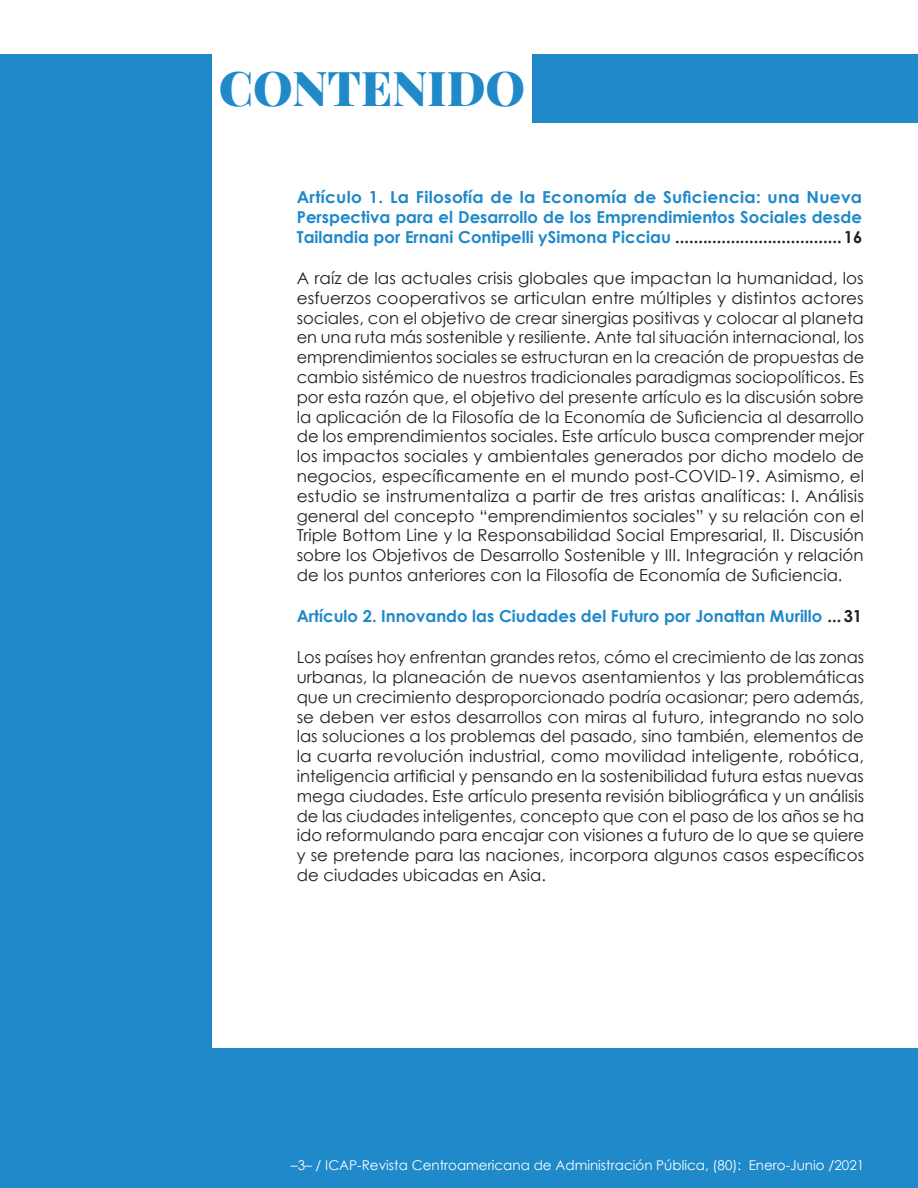
<style>
.page{position:relative;width:918px;height:1188px;background:#fff}
.page>*{position:absolute;margin:0;border:0;box-sizing:border-box;transform-origin:0 0}
.t1{font:900 48px "Playfair Display";color:#1f89ca}
.t2{font:16.5px/19.8px "Century Gothic";color:#231f20;text-align:justify}
.t3{font:700 16.5px/19.8px "Century Gothic";color:#1f89ca;text-align:justify}
.t4{font:13.5px "Century Gothic";color:#fff}
.s1{color:#231f20}
</style>
<div class="page">
<div style="left:0;top:54px;width:212px;height:1134px;background:#1f89ca"></div>
<div style="left:120px;top:1048px;width:798px;height:140px;background:#1f89ca"></div>
<div style="left:532px;top:54px;width:386px;height:68px;background:#1f89ca"></div>
<h1 class="t1" style="left:219px;top:57px;width:308px">CONTENIDO</h1>
<p class="t3" style="left:297px;top:187px;width:567px">Artículo 1. La Filosofía de la Economía de Suficiencia: una Nueva Perspectiva para el Desarrollo de los Emprendimientos Sociales desde Tailandia por Ernani Contipelli ySimona Picciau <span class="s1">....................................16</span></p>
<p class="t2" style="left:297px;top:268px;width:569px">A raíz de las actuales crisis globales que impactan la humanidad, los esfuerzos cooperativos se articulan entre múltiples y distintos actores sociales, con el objetivo de crear sinergias positivas y colocar al planeta en una ruta más sostenible y resiliente. Ante tal situación internacional, los emprendimientos sociales se estructuran en la creación de propuestas de cambio sistémico de nuestros tradicionales paradigmas sociopolíticos. Es por esta razón que, el objetivo del presente artículo es la discusión sobre la aplicación de la Filosofía de la Economía de Suficiencia al desarrollo de los emprendimientos sociales. Este artículo busca comprender mejor los impactos sociales y ambientales generados por dicho modelo de negocios, específicamente en el mundo post-COVID-19. Asimismo, el estudio se instrumentaliza a partir de tres aristas analíticas: I. Análisis general del concepto “emprendimientos sociales” y su relación con el Triple Bottom Line y la Responsabilidad Social Empresarial, II. Discusión sobre los Objetivos de Desarrollo Sostenible y III. Integración y relación de los puntos anteriores con la Filosofía de Economía de Suficiencia.</p>
<p class="t3" style="left:297px;top:606px;width:567px">Artículo 2. Innovando las Ciudades del Futuro por Jonattan Murillo <span class="s1">...31</span></p>
<p class="t2" style="left:297px;top:647px;width:569px">Los países hoy enfrentan grandes retos, cómo el crecimiento de las zonas urbanas, la planeación de nuevos asentamientos y las problemáticas que un crecimiento desproporcionado podría ocasionar; pero además, se deben ver estos desarrollos con miras al futuro, integrando no solo las soluciones a los problemas del pasado, sino también, elementos de la cuarta revolución industrial, como movilidad inteligente, robótica, inteligencia artificial y pensando en la sostenibilidad futura estas nuevas mega ciudades. Este artículo presenta revisión bibliográfica y un análisis de las ciudades inteligentes, concepto que con el paso de los años se ha ido reformulando para encajar con visiones a futuro de lo que se quiere y se pretende para las naciones, incorpora algunos casos específicos de ciudades ubicadas en Asia.</p>
<p class="t4" style="left:291px;top:1157px;width:575px">–3– / ICAP-Revista Centroamericana de Administración Pública, (80): Enero-Junio /2021</p>
</div>
